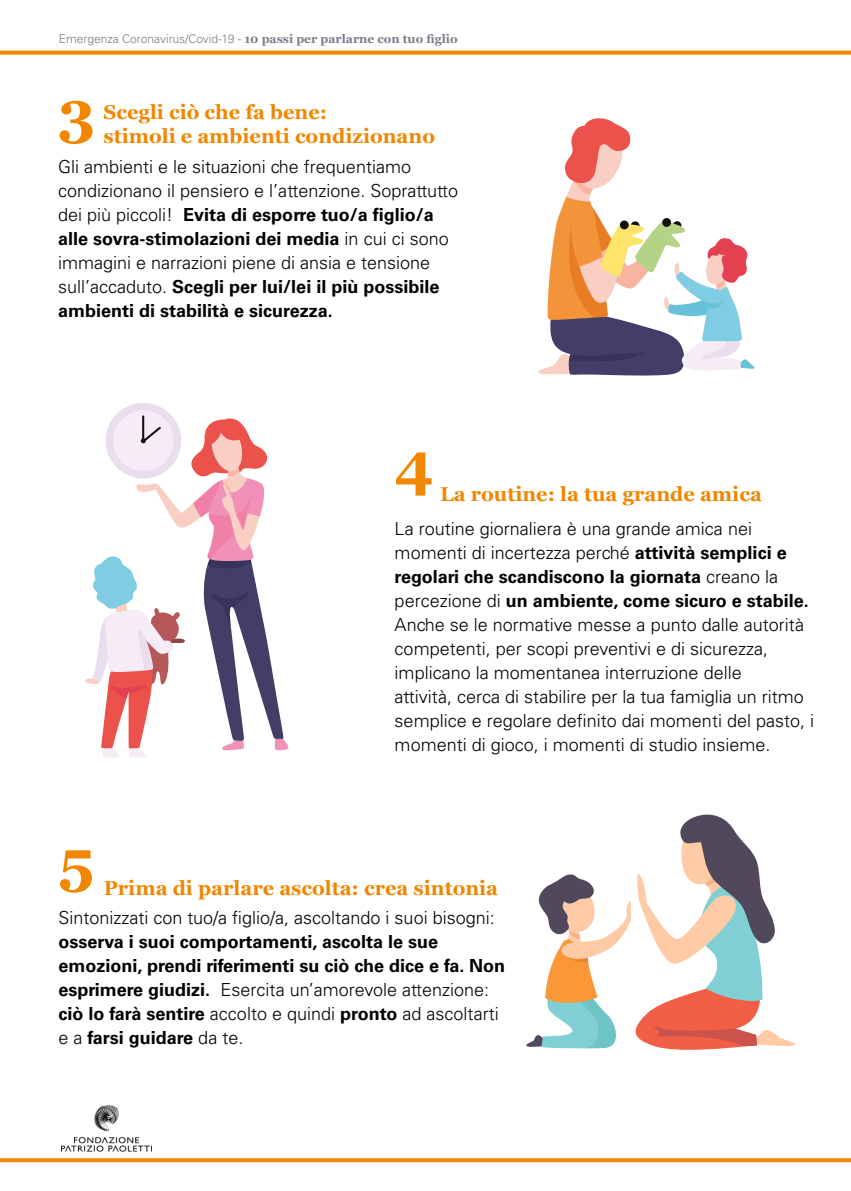
<style>
.page{position:relative;width:851px;height:1191px;background:#fff}
.page>*{position:absolute;margin:0;border:0;box-sizing:border-box;transform-origin:0 0}
.t1{font:700 60px "Georgia";color:#f18700}
.t2{font:700 20px/24px "Georgia";color:#f18700}
.t3{font:300 18px/24px "Univers LT Std";color:#000}
.t4{font:700 18px/24px "Univers LT Std";color:#000}
.t5{font:300 12px "Univers LT Std";color:#7b7e8a}
.s1{font-family:"Georgia";font-weight:700}
.s2{font-weight:700}
.s3{font-weight:300}
</style>
<div class="page">
<svg style="left:0;top:1158px;width:850px;height:4px;background:#f18d0d"></svg>
<svg style="left:0;top:51px;width:850px;height:4px;background:#f29116"></svg>
<img style="left:61px;top:1105px;width:89px;height:47px">
<svg style="left:538px;top:118px;width:217px;height:258px"></svg>
<svg style="left:526px;top:814px;width:270px;height:236px"></svg>
<div style="left:105px;top:403px;width:76px;height:75px;background:#e9deed;border-radius:50%"></div>
<div style="left:113px;top:410px;width:61px;height:61px;background:#f6ecf6;border-radius:50%"></div>
<svg style="left:85px;top:415px;width:204px;height:342px"></svg>
<p class="t5" style="left:59px;top:31px;width:400px">Emergenza Coronavirus/Covid-19 - <span class="s1">10 passi per parlarne con tuo figlio</span></p>
<h1 class="t1" style="left:58px;top:67px;width:39px">3</h1>
<p class="t2" style="left:103px;top:99px;width:333px">Scegli ciò che fa bene:<br>stimoli e ambienti condizionano</p>
<p class="t3" style="left:58px;top:154px;width:401px">Gli ambienti e le situazioni che frequentiamo condizionano il pensiero e l’attenzione. Soprattutto dei più piccoli! <span class="s2">Evita di esporre tuo/a figlio/a alle sovra-stimolazioni dei media</span> in cui ci sono immagini e narrazioni piene di ansia e tensione sull’accaduto. <span class="s2">Scegli per lui/lei il più possibile ambienti di stabilità e sicurezza.</span></p>
<h1 class="t1" style="left:394px;top:419px;width:40px">4</h1>
<p class="t2" style="left:440px;top:481px;width:323px">La routine: la tua grande amica</p>
<p class="t3" style="left:394px;top:516px;width:421px">La routine giornaliera è una grande amica nei momenti di incertezza perché <span class="s2">attività semplici e regolari che scandiscono la giornata</span> creano la percezione di <span class="s2">un ambiente, come sicuro e stabile.<br></span>Anche se le normative messe a punto dalle autorità competenti, per scopi preventivi e di sicurezza, implicano la momentanea interruzione delle<br>attività, cerca di stabilire per la tua famiglia un ritmo semplice e regolare definito dai momenti del pasto, i momenti di gioco, i momenti di studio insieme.</p>
<h1 class="t1" style="left:58px;top:816px;width:37px">5</h1>
<p class="t2" style="left:104px;top:874px;width:396px">Prima di parlare ascolta: crea sintonia</p>
<p class="t3" style="left:58px;top:906px;width:438px">Sintonizzati con tuo/a figlio/a, ascoltando i suoi bisogni:</p>
<p class="t4" style="left:58px;top:930px;width:448px">osserva i suoi comportamenti, ascolta le sue emozioni, prendi riferimenti su ciò che dice e fa. Non esprimere giudizi. <span class="s3">Esercita un’amorevole attenzione: </span>ciò lo farà sentire <span class="s3">accolto e quindi</span> pronto <span class="s3">ad ascoltarti e a</span> farsi guidare <span class="s3">da te.</span></p>
</div>
